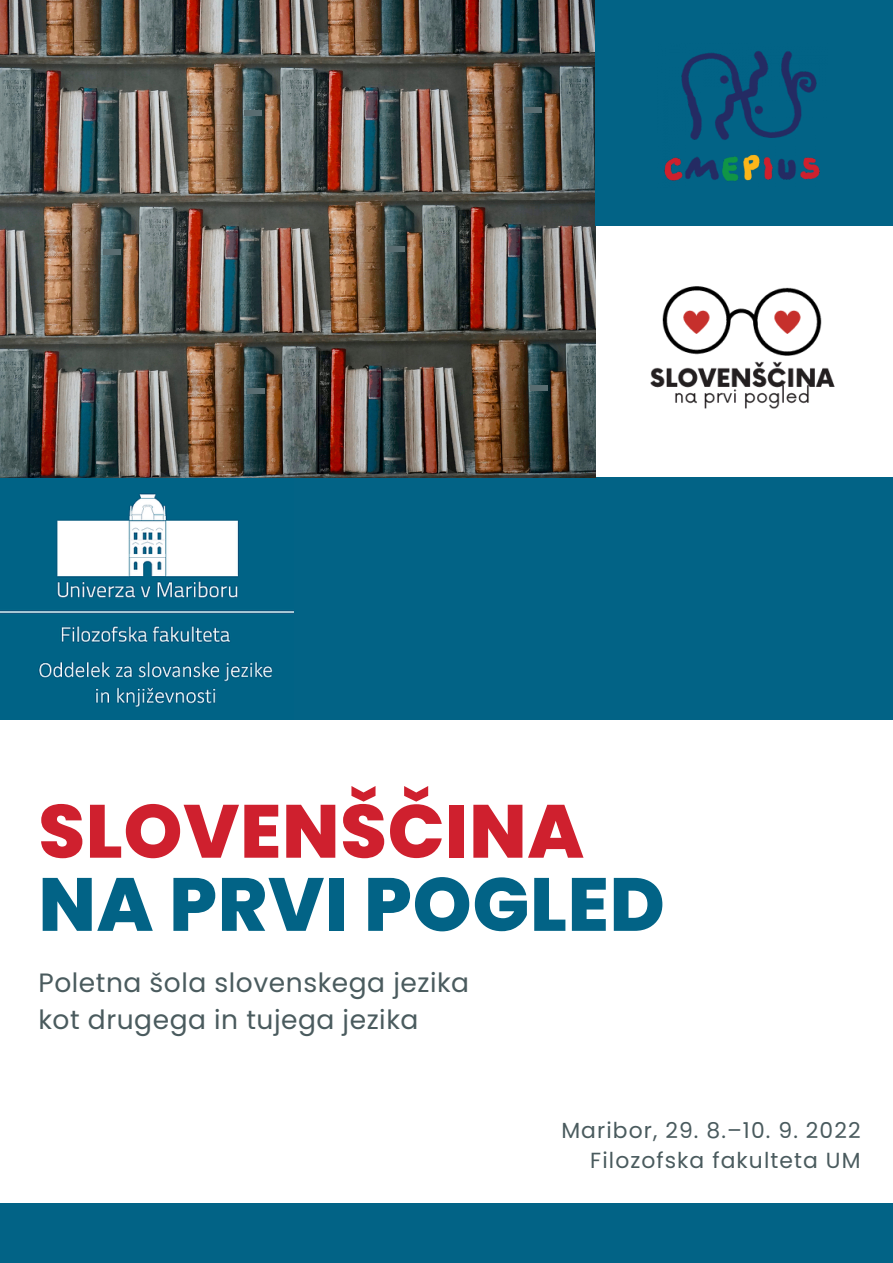
<style>
.page{position:relative;width:893px;height:1263px;background:#fff}
.page>*{position:absolute;margin:0;border:0;box-sizing:border-box;transform-origin:0 0}
.t1{font:800 75.07px "Poppins";letter-spacing:.01em;color:#026386}
.t2{font:800 75.07px "Poppins";letter-spacing:.01em;color:#cf202e}
.t3{font:26.47px/36.6px "Poppins";letter-spacing:.02em;color:#4a5b5e}
.t4{font:21.83px/30.4px "Poppins";letter-spacing:.05em;color:#4a5b5e;text-align:right}
</style>
<div class="page">
<img style="left:0;top:477px;width:298px;height:243px">
<img style="left:0;top:0;width:595px;height:477px">
<div style="left:0;top:1203px;width:893px;height:60px;background:#026386"></div>
<div style="left:595px;top:0;width:298px;height:226px;background:#026386"></div>
<img style="left:672px;top:51px;width:145px;height:108px">
<img style="left:545px;top:159px;width:348px;height:319px">
<div style="left:294px;top:478px;width:599px;height:242px;background:#026386"></div>
<div style="left:387px;top:247px;width:18px;height:5px;background:#596c70"></div>
<div style="left:103px;top:249px;width:18px;height:5px;background:#596c70"></div>
<div style="left:245px;top:110px;width:17px;height:5px;background:#596c70"></div>
<div style="left:524px;top:108px;width:17px;height:5px;background:#596c70"></div>
<div style="left:247px;top:388px;width:17px;height:5px;background:#596c70"></div>
<div style="left:530px;top:385px;width:17px;height:6px;background:#596c70"></div>
<h1 class="t2" style="left:38px;top:779px;width:547px">SLOVENŠČINA</h1>
<h1 class="t1" style="left:38px;top:852px;width:628px">NA PRVI POGLED</h1>
<p class="t3" style="left:38px;top:965px;width:432px">Poletna šola slovenskega jezika kot drugega in tujega jezika</p>
<p class="t4" style="left:561px;top:1115px;width:301px">Maribor, 29. 8.–10. 9. 2022<br>Filozofska fakulteta UM</p>
</div>
